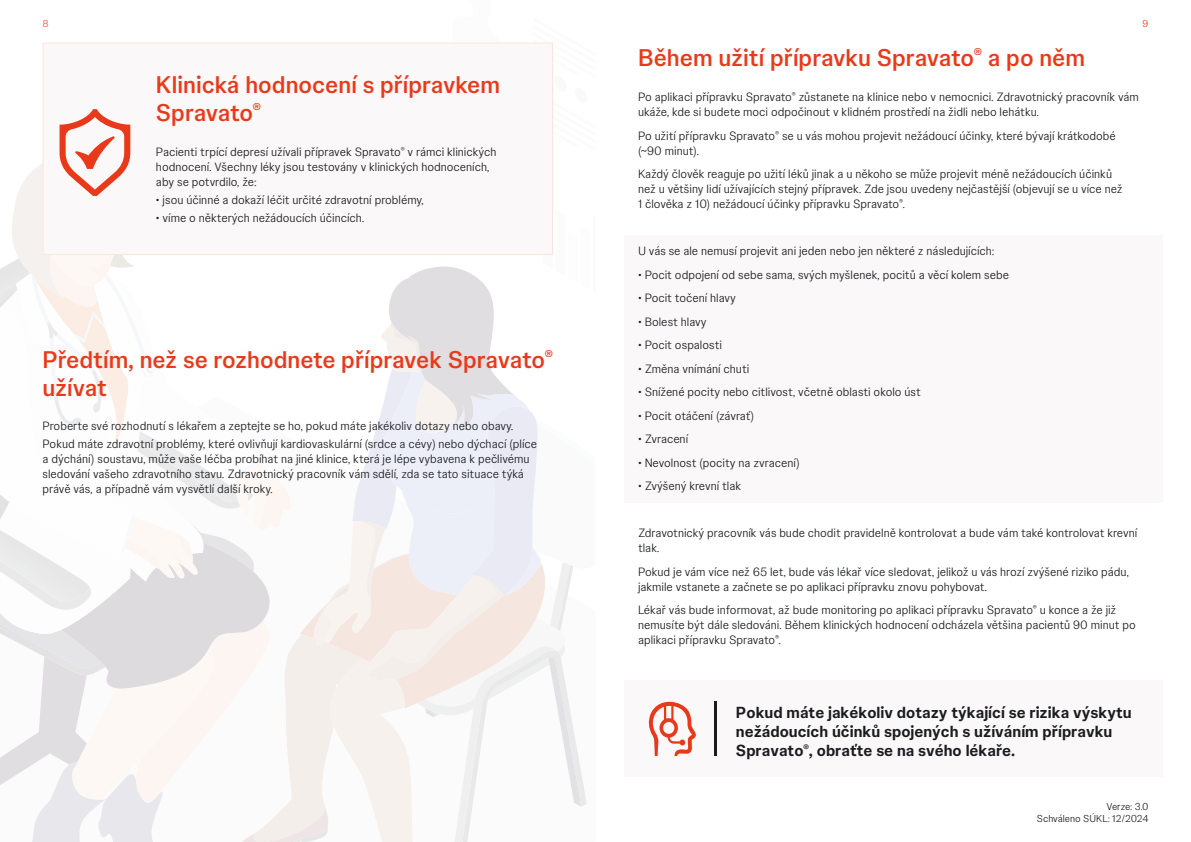
<style>
.page{position:relative;width:1191px;height:842px;background:#fff}
.page>*{position:absolute;margin:0;border:0;box-sizing:border-box;transform-origin:0 0}
.t1{font:500 24px/28px "Johnson Text";color:#e83a1b}
.t2{font:700 16px/19.2px "Johnson Text";color:#1b1c20}
.t3{font:300 12px/15px "Johnson Text";color:#1b1c20}
.t4{font:300 10px/12px "Johnson Text";letter-spacing:-.005em;color:#1b1c20;text-align:right}
.t5{font:300 10px "Johnson Text";color:#e83a1b}
</style>
<div class="page">
<div style="left:624px;top:235px;width:538px;height:267px;background:#faf8f8"></div>
<svg style="left:0;top:42px;width:587px;height:800px"></svg>
<div style="left:624px;top:680px;width:538px;height:97px;background:#faf8f8"></div>
<svg style="left:648px;top:702px;width:48px;height:54px"></svg>
<hr style="left:715px;top:702px;width:2px;height:54px;background:#1b1c20">
<p class="t5" style="left:43px;top:16px;width:8px">8</p>
<p class="t5" style="left:1142px;top:16px;width:7px">9</p>
<h1 class="t1" style="left:638px;top:42px;width:449px">Během užití přípravku Spravato<sup>®</sup> a po něm</h1>
<p class="t3" style="left:638px;top:89px;width:502px">Po aplikaci přípravku Spravato<sup>®</sup> zůstanete na klinice nebo v nemocnici. Zdravotnický pracovník vám ukáže, kde si budete moci odpočinout v klidném prostředí na židli nebo lehátku.</p>
<p class="t3" style="left:638px;top:127px;width:479px">Po užití přípravku Spravato<sup>®</sup> se u vás mohou projevit nežádoucí účinky, které bývají krátkodobé (~90 minut).</p>
<p class="t3" style="left:638px;top:166px;width:486px">Každý člověk reaguje po užití léků jinak a u někoho se může projevit méně nežádoucích účinků než u většiny lidí užívajících stejný přípravek. Zde jsou uvedeny nejčastější (objevují se u více než<br>1 člověka z 10) nežádoucí účinky přípravku Spravato<sup>®</sup>.</p>
<p class="t3" style="left:638px;top:243px;width:358px">U vás se ale nemusí projevit ani jeden nebo jen některé z následujících:</p>
<p class="t3" style="left:638px;top:266px;width:372px">• Pocit odpojení od sebe sama, svých myšlenek, pocitů a věcí kolem sebe</p>
<p class="t3" style="left:638px;top:290px;width:99px">• Pocit točení hlavy</p>
<p class="t3" style="left:638px;top:313px;width:70px">• Bolest hlavy</p>
<p class="t3" style="left:638px;top:337px;width:85px">• Pocit ospalosti</p>
<p class="t3" style="left:638px;top:360px;width:113px">• Změna vnímání chuti</p>
<p class="t3" style="left:638px;top:384px;width:284px">• Snížené pocity nebo citlivost, včetně oblasti okolo úst</p>
<p class="t3" style="left:638px;top:407px;width:118px">• Pocit otáčení (závrať)</p>
<p class="t3" style="left:638px;top:431px;width:52px">• Zvracení</p>
<p class="t3" style="left:638px;top:454px;width:163px">• Nevolnost (pocity na zvracení)</p>
<p class="t3" style="left:638px;top:478px;width:105px">• Zvýšený krevní tlak</p>
<p class="t3" style="left:638px;top:525px;width:501px">Zdravotnický pracovník vás bude chodit pravidelně kontrolovat a bude vám také kontrolovat krevní tlak.</p>
<p class="t3" style="left:638px;top:563px;width:492px">Pokud je vám více než 65 let, bude vás lékař více sledovat, jelikož u vás hrozí zvýšené riziko pádu, jakmile vstanete a začnete se po aplikaci přípravku znovu pohybovat.</p>
<p class="t3" style="left:638px;top:602px;width:499px">Lékař vás bude informovat, až bude monitoring po aplikaci přípravku Spravato<sup>®</sup> u konce a že již nemusíte být dále sledováni. Během klinických hodnocení odcházela většina pacientů 90 minut po aplikaci přípravku Spravato<sup>®</sup>.</p>
<h1 class="t1" style="left:156px;top:69px;width:346px">Klinická hodnocení s přípravkem<br>Spravato<sup>®</sup></h1>
<p class="t3" style="left:156px;top:144px;width:342px">Pacienti trpící depresí užívali přípravek Spravato<sup>®</sup> v rámci klinických hodnocení. Všechny léky jsou testovány v klinických hodnoceních, aby se potvrdilo, že:</p>
<p class="t3" style="left:156px;top:191px;width:269px">• jsou účinné a dokaží léčit určité zdravotní problémy,</p>
<p class="t3" style="left:156px;top:209px;width:210px">• víme o některých nežádoucích účincích.</p>
<h1 class="t1" style="left:43px;top:344px;width:512px">Předtím, než se rozhodnete přípravek Spravato<sup>® </sup>užívat</h1>
<p class="t3" style="left:43px;top:416px;width:496px;line-height:17.8px">Proberte své rozhodnutí s lékařem a zeptejte se ho, pokud máte jakékoliv dotazy nebo obavy.<br>Pokud máte zdravotní problémy, které ovlivňují kardiovaskulární (srdce a cévy) nebo dýchací (plíce</p>
<p class="t3" style="left:43px;top:451px;width:488px">a dýchání) soustavu, může vaše léčba probíhat na jiné klinice, která je lépe vybavena k pečlivému sledování vašeho zdravotního stavu. Zdravotnický pracovník vám sdělí, zda se tato situace týká právě vás, a případně vám vysvětlí další kroky.</p>
<h2 class="t2" style="left:736px;top:701px;width:397px">Pokud máte jakékoliv dotazy týkající se rizika výskytu nežádoucích účinků spojených s užíváním přípravku<br>Spravato<sup>®</sup>, obraťte se na svého lékaře.</h2>
<p class="t4" style="left:1037px;top:800px;width:113px">Verze: 3.0<br>Schváleno SÚKL: 12/2024</p>
</div>
